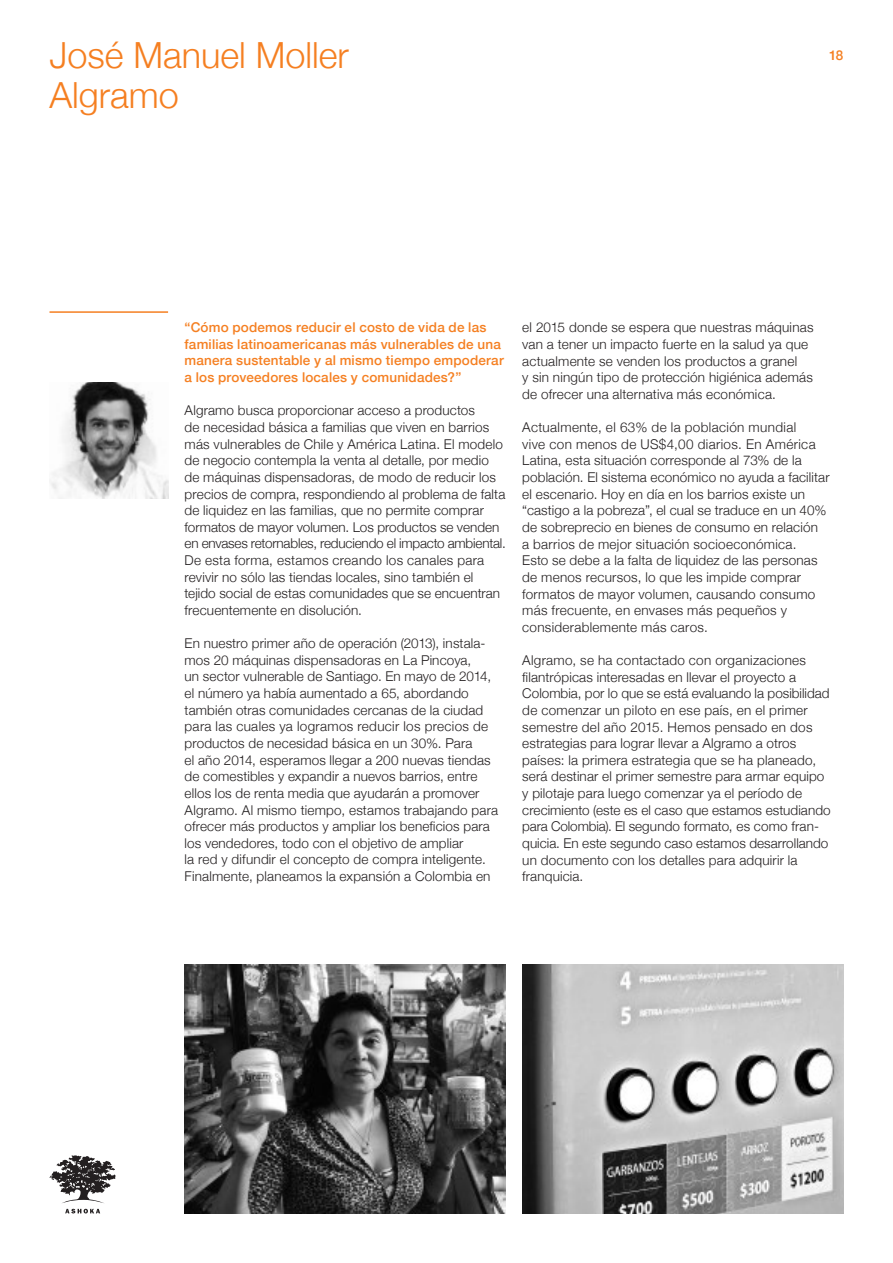
<style>
.page{position:relative;width:893px;height:1263px;background:#fff}
.page>*{position:absolute;margin:0;border:0;box-sizing:border-box;transform-origin:0 0}
.t1{font:300 36px/40.5px "Helvetica Neue";color:#f57f21}
.t2{font:300 13.5px/16.6px "Helvetica Neue";letter-spacing:.015em;color:#231f20}
.t3{font:500 13.5px/16.6px "Helvetica Neue";letter-spacing:.01em;color:#f57f21}
</style>
<div class="page">
<svg style="left:65px;top:1209px;width:35px;height:4px"></svg>
<svg style="left:50px;top:1155px;width:66px;height:48px"></svg>
<img style="left:185px;top:964px;width:321px;height:249px">
<img style="left:522px;top:964px;width:321px;height:249px">
<img style="left:51px;top:383px;width:117px;height:115px">
<hr style="left:50px;top:311px;width:118px;height:2px;background:#f57f21">
<h1 class="t1" style="left:50px;top:33px;width:301px">José Manuel Moller<br>Algramo</h1>
<p class="t3" style="left:829px;top:46px;width:16px">18</p>
<p class="t3" style="left:185px;top:318px;width:321px">“Cómo podemos reducir el costo de vida de las familias latinoamericanas más vulnerables de una manera sustentable y al mismo tiempo empoderar a los proveedores locales y comunidades?”</p>
<p class="t2" style="left:185px;top:401px;width:323px">Algramo busca proporcionar acceso a productos<br>de necesidad básica a familias que viven en barrios más vulnerables de Chile y América Latina. El modelo de negocio contempla la venta al detalle, por medio de máquinas dispensadoras, de modo de reducir los precios de compra, respondiendo al problema de falta de liquidez en las familias, que no permite comprar formatos de mayor volumen. Los productos se venden en envases retornables, reduciendo el impacto ambiental.<br>De esta forma, estamos creando los canales para revivir no sólo las tiendas locales, sino también el tejido social de estas comunidades que se encuentran frecuentemente en disolución.</p>
<p class="t2" style="left:185px;top:634px;width:315px">En nuestro primer año de operación (2013), instala&shy;mos 20 máquinas dispensadoras en La Pincoya,<br>un sector vulnerable de Santiago. En mayo de 2014, el número ya había aumentado a 65, abordando también otras comunidades cercanas de la ciudad para las cuales ya logramos reducir los precios de productos de necesidad básica en un 30%. Para<br>el año 2014, esperamos llegar a 200 nuevas tiendas de comestibles y expandir a nuevos barrios, entre ellos los de renta media que ayudarán a promover Algramo. Al mismo tiempo, estamos trabajando para ofrecer más productos y ampliar los beneficios para los vendedores, todo con el objetivo de ampliar<br>la red y difundir el concepto de compra inteligente.<br>Finalmente, planeamos la expansión a Colombia en</p>
<p class="t2" style="left:522px;top:318px;width:293px">el 2015 donde se espera que nuestras máquinas van a tener un impacto fuerte en la salud ya que actualmente se venden los productos a granel<br>y sin ningún tipo de protección higiénica además de ofrecer una alternativa más económica.</p>
<p class="t2" style="left:522px;top:418px;width:309px">Actualmente, el 63% de la población mundial<br>vive con menos de US$4,00 diarios. En América Latina, esta situación corresponde al 73% de la población. El sistema económico no ayuda a facilitar el escenario. Hoy en día en los barrios existe un “castigo a la pobreza”, el cual se traduce en un 40% de sobreprecio en bienes de consumo en relación<br>a barrios de mejor situación socioeconómica.<br>Esto se debe a la falta de liquidez de las personas de menos recursos, lo que les impide comprar formatos de mayor volumen, causando consumo más frecuente, en envases más pequeños y considerablemente más caros.</p>
<p class="t2" style="left:522px;top:651px;width:310px">Algramo, se ha contactado con organizaciones filantrópicas interesadas en llevar el proyecto a Colombia, por lo que se está evaluando la posibilidad de comenzar un piloto en ese país, en el primer semestre del año 2015. Hemos pensado en dos estrategias para lograr llevar a Algramo a otros países: la primera estrategia que se ha planeado, será destinar el primer semestre para armar equipo y pilotaje para luego comenzar ya el período de crecimiento (este es el caso que estamos estudiando para Colombia). El segundo formato, es como fran&shy;quicia. En este segundo caso estamos desarrollando un documento con los detalles para adquirir la franquicia.</p>
</div>
